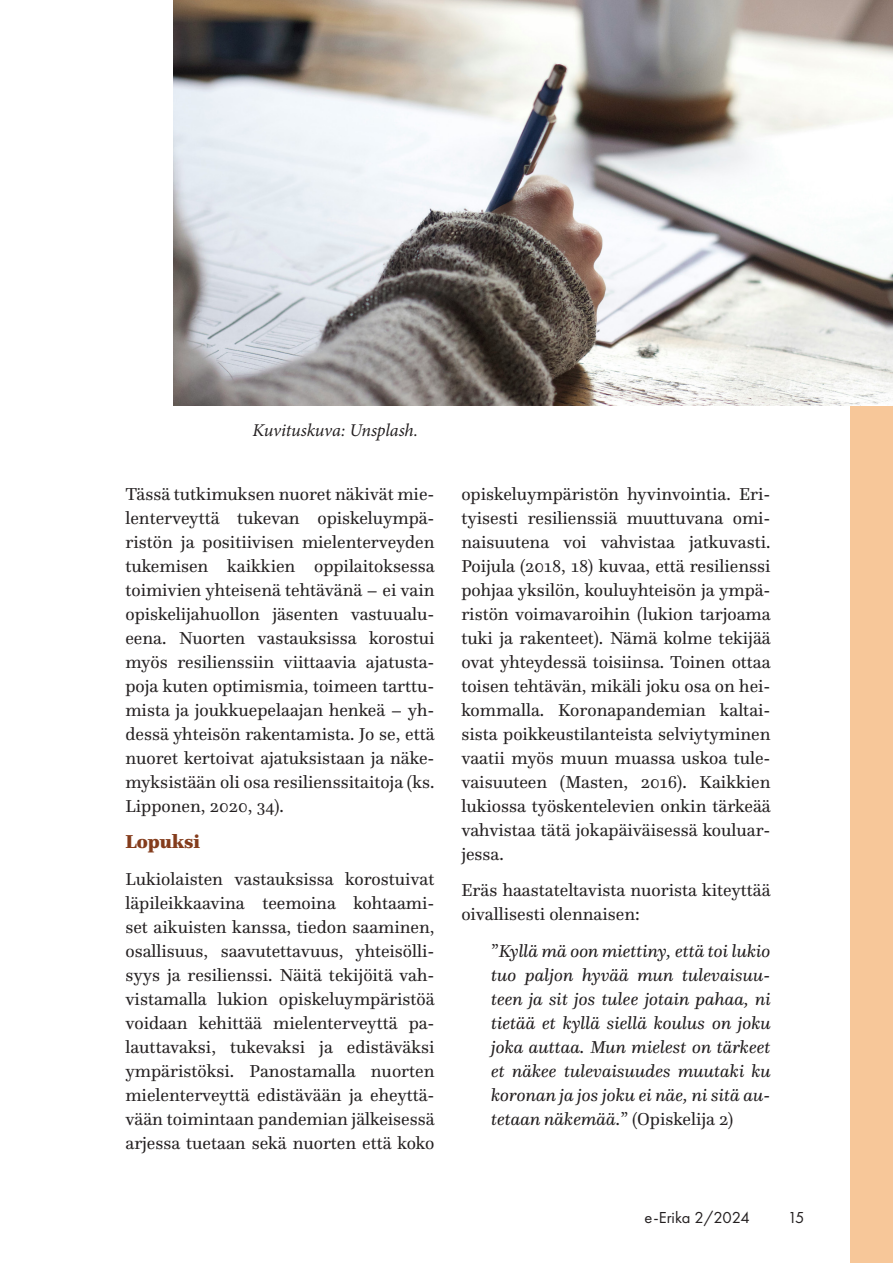
<style>
.page{position:relative;width:893px;height:1263px;background:#fff}
.page>*{position:absolute;margin:0;border:0;box-sizing:border-box;transform-origin:0 0}
.t1{font:900 19.5px "Questa";color:#843c1c}
.t2{font:18px/24px "Questa";color:#231f20;text-align:justify}
.t3{font:italic 18px/24px "Questa";color:#231f20;text-align:justify}
.t4{font:italic 18px "Minion Pro";letter-spacing:-.01em;color:#231f20}
.t5{font:16.5px "Futura PT";color:#231f20}
.s1{font-style:normal}
</style>
<div class="page">
<div style="left:850px;top:0;width:43px;height:1263px;background:#f7c799"></div>
<img style="left:174px;top:0;width:719px;height:405px">
<p class="t4" style="left:252px;top:418px;width:167px">Kuvituskuva: Unsplash.</p>
<p class="t2" style="left:125px;top:481px;width:311px">Tässä tutkimuksen nuoret näkivät mie&shy;lenterveyttä tukevan opiskeluympä&shy;ristön ja positiivisen mielenterveyden tukemisen kaikkien oppilaitoksessa toimivien yhteisenä tehtävänä – ei vain opiskelijahuollon jäsenten vastuualu&shy;eena. Nuorten vastauksissa korostui myös resilienssiin viittaavia ajatusta&shy;poja kuten optimismia, toimeen tarttu&shy;mista ja joukkuepelaajan henkeä – yh&shy;dessä yhteisön rakentamista. Jo se, että nuoret kertoivat ajatuksistaan ja näke&shy;myksistään oli osa resilienssitaitoja (ks.<br>Lipponen, 2020, 34).</p>
<p class="t1" style="left:125px;top:829px;width:76px">Lopuksi</p>
<p class="t2" style="left:125px;top:867px;width:311px">Lukiolaisten vastauksissa korostuivat läpileikkaavina teemoina kohtaami&shy;set aikuisten kanssa, tiedon saaminen, osallisuus, saavutettavuus, yhteisölli&shy;syys ja resilienssi. Näitä tekijöitä vah&shy;vistamalla lukion opiskeluympäristöä voidaan kehittää mielenterveyttä pa&shy;lauttavaksi, tukevaksi ja edistäväksi ympäristöksi. Panostamalla nuorten mielenterveyttä edistävään ja eheyttä&shy;vään toimintaan pandemian jälkeisessä arjessa tuetaan sekä nuorten että koko</p>
<p class="t2" style="left:461px;top:481px;width:311px">opiskeluympäristön hyvinvointia. Eri&shy;tyisesti resilienssiä muuttuvana omi&shy;naisuutena voi vahvistaa jatkuvasti.<br>Poijula (2018, 18) kuvaa, että resilienssi pohjaa yksilön, kouluyhteisön ja ympä&shy;ristön voimavaroihin (lukion tarjoama tuki ja rakenteet). Nämä kolme tekijää ovat yhteydessä toisiinsa. Toinen ottaa toisen tehtävän, mikäli joku osa on hei&shy;kommalla. Koronapandemian kaltai&shy;sista poikkeustilanteista selviytyminen vaatii myös muun muassa uskoa tule&shy;vaisuuteen (Masten, 2016). Kaikkien lukiossa työskentelevien onkin tärkeää vahvistaa tätä jokapäiväisessä kouluar&shy;jessa.</p>
<p class="t2" style="left:461px;top:878px;width:311px">Eräs haastateltavista nuorista kiteyttää oivallisesti olennaisen:</p>
<p class="t3" style="left:491px;top:939px;width:281px"><span class="s1">”</span>Kyllä mä oon miettiny, että toi lukio tuo paljon hyvää mun tulevaisuu&shy;teen ja sit jos tulee jotain pahaa, ni tietää et kyllä siellä koulus on joku joka auttaa. Mun mielest on tärkeet et näkee tulevaisuudes muutaki ku koronan ja jos joku ei näe, ni sitä au&shy;tetaan näkemää.<span class="s1">” (Opiskelija 2)</span></p>
<p class="t5" style="left:645px;top:1208px;width:107px">e-Erika 2/2024</p>
<p class="t5" style="left:788px;top:1207px;width:18px">15</p>
</div>
